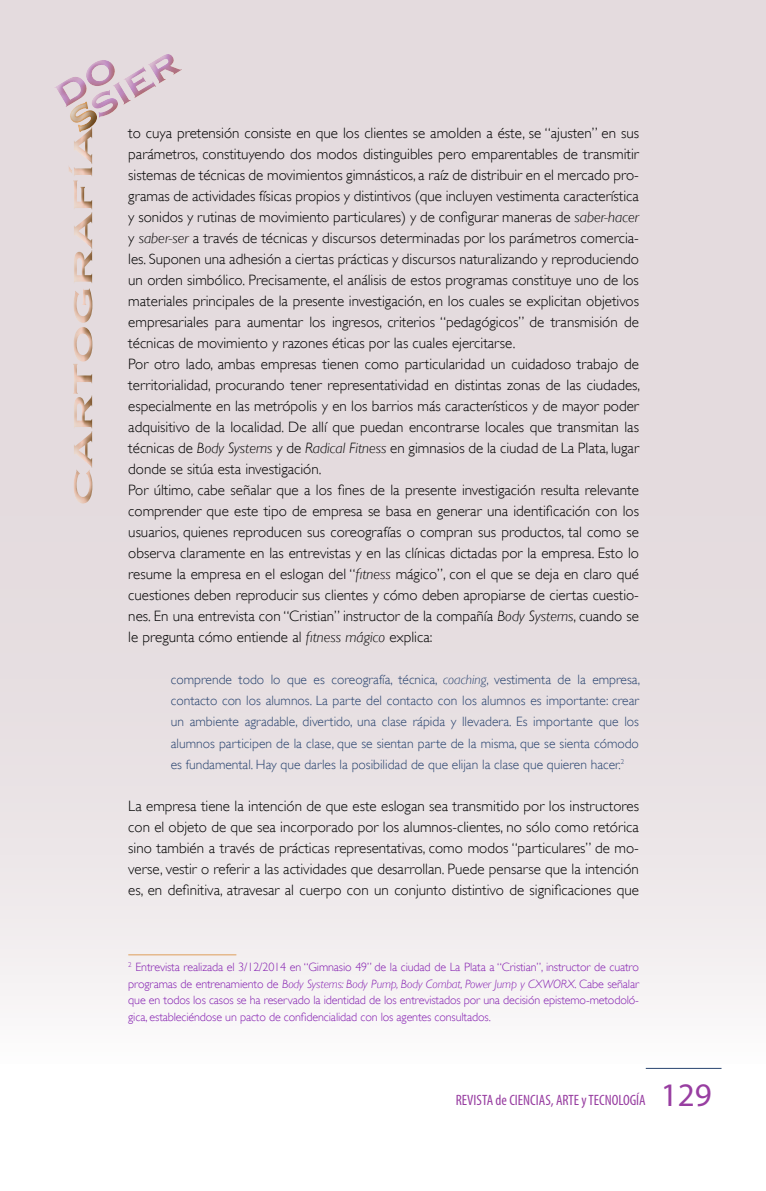
<style>
.page{position:relative;width:766px;height:1191px;background:#fff}
.page>*{position:absolute;margin:0;border:0;box-sizing:border-box;transform-origin:0 0}
.t1{font:300 15px/21px "Gill Sans";color:#000}
.t2{font:condensed 15px "Myriad Pro";color:#983ea1}
.t3{font:300 13.5px/21px "Gill Sans";color:#28436f;text-align:justify}
.t4{font:300 12px/16.5px "Gill Sans";letter-spacing:-.01em;color:#841fb0;text-align:justify}
.s1{font-style:italic}
.s2{font-stretch:normal;font-size:33px}
</style>
<div class="page">
<div style="left:0;top:0;width:765px;height:1064px;background:linear-gradient(to bottom,#dfd4d8,#f1edee)"></div>
<hr style="left:645px;top:1068px;width:76px;height:1px;background:#28436f">
<div style="left:61px;top:117px;width:32px;height:394px;background:#e4dbde"></div>
<svg style="left:37px;top:33px;width:157px;height:470px;background:#e2d6d9"></svg>
<hr style="left:128px;top:954px;width:108px;height:1px;background:#e1a86c">
<p class="t1" style="left:128px;top:123px;width:513px">to cuya pretensión consiste en que los clientes se amolden a éste, se “ajusten” en sus parámetros, constituyendo dos modos distinguibles pero emparentables de transmitir sistemas de técnicas de movimientos gimnásticos, a raíz de distribuir en el mercado pro&shy;gramas de actividades físicas propios y distintivos (que incluyen vestimenta característica y sonidos y rutinas de movimiento particulares) y de configurar maneras de <span class="s1">saber-hacer </span>y <span class="s1">saber-ser</span> a través de técnicas y discursos determinadas por los parámetros comercia&shy;les. Suponen una adhesión a ciertas prácticas y discursos naturalizando y reproduciendo un orden simbólico. Precisamente, el análisis de estos programas constituye uno de los materiales principales de la presente investigación, en los cuales se explicitan objetivos empresariales para aumentar los ingresos, criterios “pedagógicos” de transmisión de técnicas de movimiento y razones éticas por las cuales ejercitarse.<br>Por otro lado, ambas empresas tienen como particularidad un cuidadoso trabajo de territorialidad, procurando tener representatividad en distintas zonas de las ciudades, especialmente en las metrópolis y en los barrios más característicos y de mayor poder adquisitivo de la localidad. De allí que puedan encontrarse locales que transmitan las técnicas de <span class="s1">Body Systems</span> y de <span class="s1">Radical Fitness</span> en gimnasios de la ciudad de La Plata, lugar donde se sitúa esta investigación.<br>Por último, cabe señalar que a los fines de la presente investigación resulta relevante comprender que este tipo de empresa se basa en generar una identificación con los usuarios, quienes reproducen sus coreografías o compran sus productos, tal como se observa claramente en las entrevistas y en las clínicas dictadas por la empresa. Esto lo resume la empresa en el eslogan del “<span class="s1">fitness</span> mágico”, con el que se deja en claro qué cuestiones deben reproducir sus clientes y cómo deben apropiarse de ciertas cuestio&shy;nes. En una entrevista con “Cristian” instructor de la compañía <span class="s1">Body Systems</span>, cuando se le pregunta cómo entiende al <span class="s1">fitness mágico</span> explica:</p>
<p class="t3" style="left:171px;top:669px;width:470px">comprende todo lo que es coreografía, técnica, <span class="s1">coaching</span>, vestimenta de la empresa, contacto con los alumnos. La parte del contacto con los alumnos es importante: crear un ambiente agradable, divertido, una clase rápida y llevadera. Es importante que los alumnos participen de la clase, que se sientan parte de la misma, que se sienta cómodo es fundamental. Hay que darles la posibilidad de que elijan la clase que quieren hacer.<sup>2</sup></p>
<p class="t1" style="left:128px;top:795px;width:512px;text-align:justify">La empresa tiene la intención de que este eslogan sea transmitido por los instructores con el objeto de que sea incorporado por los alumnos-clientes, no sólo como retórica sino también a través de prácticas representativas, como modos “particulares” de mo&shy;verse, vestir o referir a las actividades que desarrollan. Puede pensarse que la intención es, en definitiva, atravesar al cuerpo con un conjunto distintivo de significaciones que</p>
<p class="t4" style="left:128px;top:959px;width:512px"><sup>2</sup> Entrevista realizada el 3/12/2014 en “Gimnasio 49” de la ciudad de La Plata a “Cristian”, instructor de cuatro programas de entrenamiento de <span class="s1">Body Systems: Body Pump, Body Combat, Power Jump y CXWORX</span>. Cabe señalar que en todos los casos se ha reservado la identidad de los entrevistados por una decisión epistemo-metodoló&shy;gica, estableciéndose un pacto de confidencialidad con los agentes consultados.</p>
<p class="t2" style="left:455px;top:1090px;width:257px">REVISTA de CIENCIAS, ARTE y TECNOLOGÍA <span class="s2">129</span></p>
</div>
